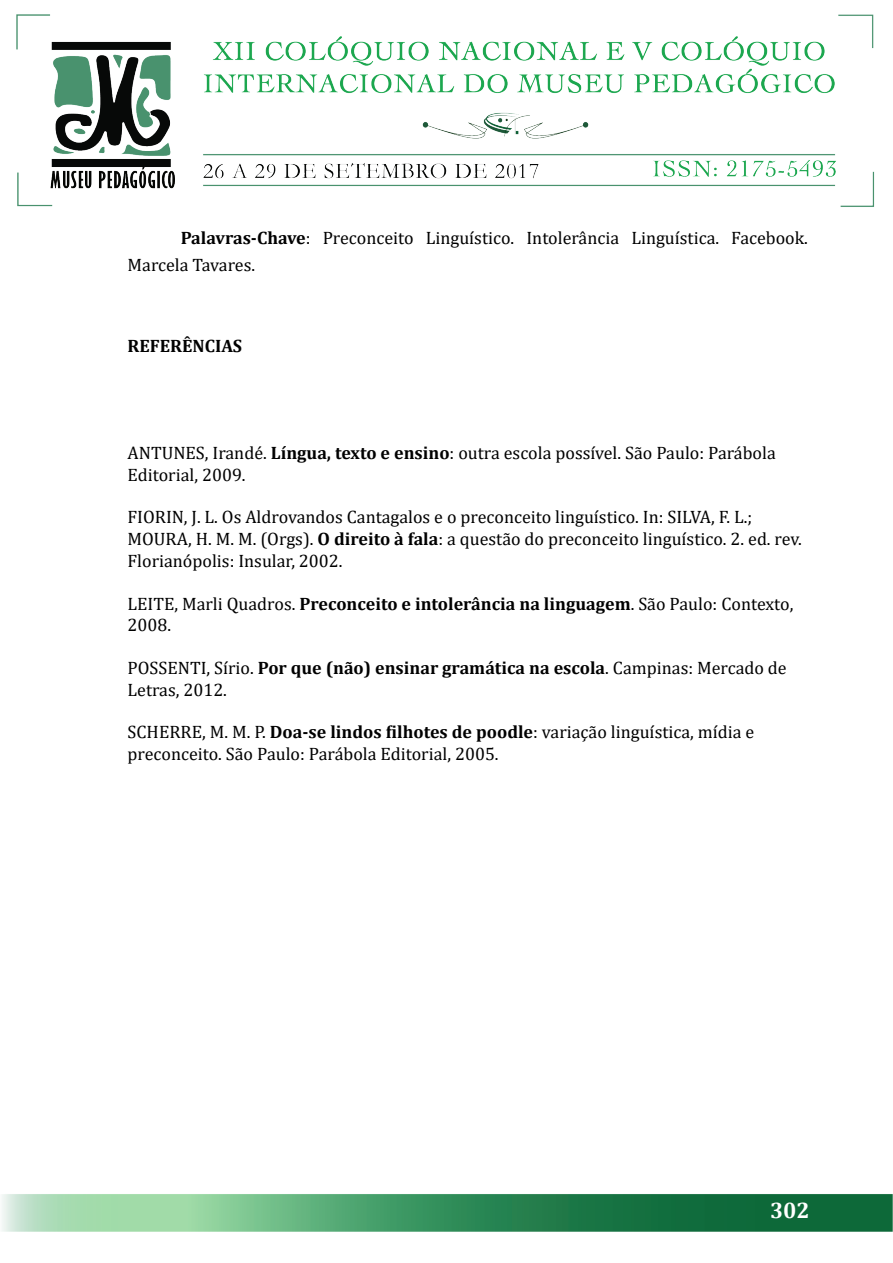
<style>
.page{position:relative;width:893px;height:1263px;background:#fff}
.page>*{position:absolute;margin:0;border:0;box-sizing:border-box;transform-origin:0 0}
.t1{font:700 22.5px "Cambria";color:#fff}
.t2{font:18px/21.6px "Cambria";color:#000}
.t3{font:700 18px "Cambria";color:#000}
.s1{font-weight:700}
</style>
<div class="page">
<img style="left:2px;top:14px;width:890px;height:1218px">
<p class="t2" style="left:128px;top:224px;width:682px;line-height:27px;text-indent:53px"><span class="s1">Palavras-Chave</span>: Preconceito Linguístico. Intolerância Linguística. Facebook.<br>Marcela Tavares.</p>
<p class="t3" style="left:128px;top:333px;width:116px">REFERÊNCIAS</p>
<p class="t2" style="left:128px;top:442px;width:650px">ANTUNES, Irandé. <span class="s1">Língua, texto e ensino</span>: outra escola possível. São Paulo: Parábola<br>Editorial, 2009.</p>
<p class="t2" style="left:128px;top:506px;width:676px">FIORIN, J. L. Os Aldrovandos Cantagalos e o preconceito linguístico. In: SILVA, F. L.;<br>MOURA, H. M. M. (Orgs). <span class="s1">O direito à fala</span>: a questão do preconceito linguístico. 2. ed. rev.<br>Florianópolis: Insular, 2002.</p>
<p class="t2" style="left:128px;top:592px;width:667px">LEITE, Marli Quadros. <span class="s1">Preconceito e intolerância na linguagem</span>. São Paulo: Contexto,<br>2008.</p>
<p class="t2" style="left:128px;top:657px;width:661px">POSSENTI, Sírio. <span class="s1">Por que (não) ensinar gramática na escola</span>. Campinas: Mercado de<br>Letras, 2012.</p>
<p class="t2" style="left:128px;top:721px;width:628px">SCHERRE, M. M. P. <span class="s1">Doa-se lindos filhotes de poodle</span>: variação linguística, mídia e preconceito. São Paulo: Parábola Editorial, 2005.</p>
<p class="t1" style="left:770px;top:1195px;width:41px">302</p>
</div>
